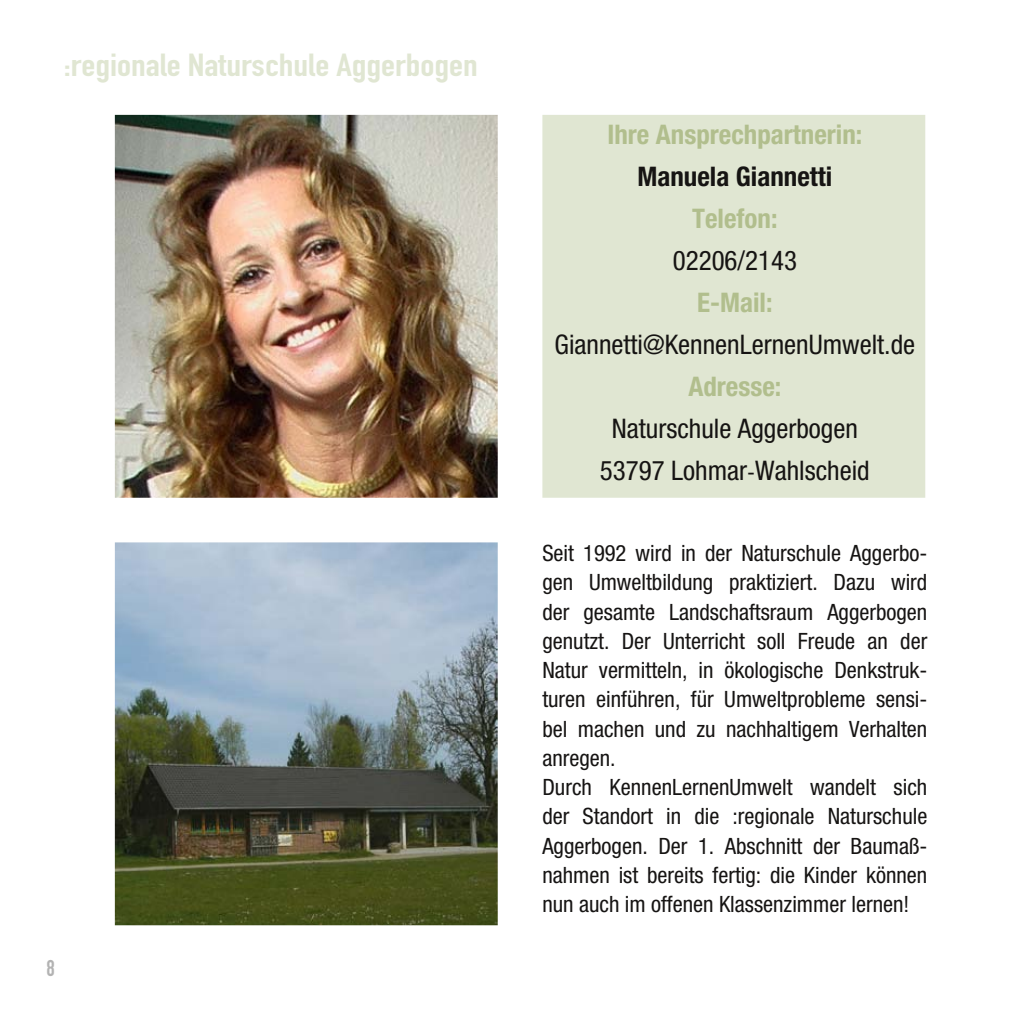
<style>
.page{position:relative;width:1021px;height:1021px;background:#fff}
.page>*{position:absolute;margin:0;border:0;box-sizing:border-box;transform-origin:0 0}
.t1{font:31.5px "DIN Engschrift LT";color:#e0e6d2;scale:1.2 1}
.t2{font:condensed 27px/42.1px "Helvetica Neue";color:#161413;text-align:center}
.t3{font:700 condensed 27px "Helvetica Neue";color:#b1be8d}
.t4{font:700 condensed 27px "Helvetica Neue";color:#161413}
.t5{font:condensed 22.5px/29.2px "Helvetica Neue";color:#161413}
.t6{font:22.5px "DIN Engschrift LT";color:#b3b3b3}
.s1{font-size:22.5px}
</style>
<div class="page">
<img style="left:115px;top:542px;width:382px;height:383px">
<div style="left:542px;top:115px;width:383px;height:382px;background:#e0e6d2"></div>
<img style="left:115px;top:115px;width:382px;height:382px">
<h1 class="t1" style="left:64px;top:46px;width:346px">:regionale Naturschule Aggerbogen</h1>
<p class="t6" style="left:46px;top:955px;width:10px">8</p>
<p class="t3" style="left:607px;top:118px;width:256px">Ihre Ansprechpartnerin:</p>
<p class="t4" style="left:637px;top:160px;width:196px">Manuela Giannetti</p>
<p class="t3" style="left:692px;top:202px;width:87px">Telefon:</p>
<p class="t2" style="left:672px;top:239px;width:126px">02206/2143</p>
<p class="t3" style="left:697px;top:286px;width:77px">E-Mail:</p>
<p class="t2" style="left:554px;top:323px;width:362px">Giannetti@KennenLernenUmwelt.de</p>
<p class="t3" style="left:688px;top:370px;width:94px">Adresse:</p>
<p class="t2" style="left:600px;top:407px;width:271px">Naturschule Aggerbogen<br>53797 Lohmar<span class="s1">-</span>Wahlscheid</p>
<p class="t5" style="left:542px;top:538px;width:386px">Seit 1992 wird in der Naturschule Aggerbo&shy;gen Umweltbildung praktiziert. Dazu wird der gesamte Landschaftsraum Aggerbogen genutzt. Der Unterricht soll Freude an der Natur vermitteln, in ökologische Denkstruk&shy;turen einführen, für Umweltprobleme sensi&shy;bel machen und zu nachhaltigem Verhalten anregen.<br>Durch KennenLernenUmwelt wandelt sich der Standort in die :regionale Naturschule Aggerbogen. Der 1. Abschnitt der Baumaß&shy;nahmen ist bereits fertig: die Kinder können nun auch im offenen Klassenzimmer lernen!</p>
</div>
